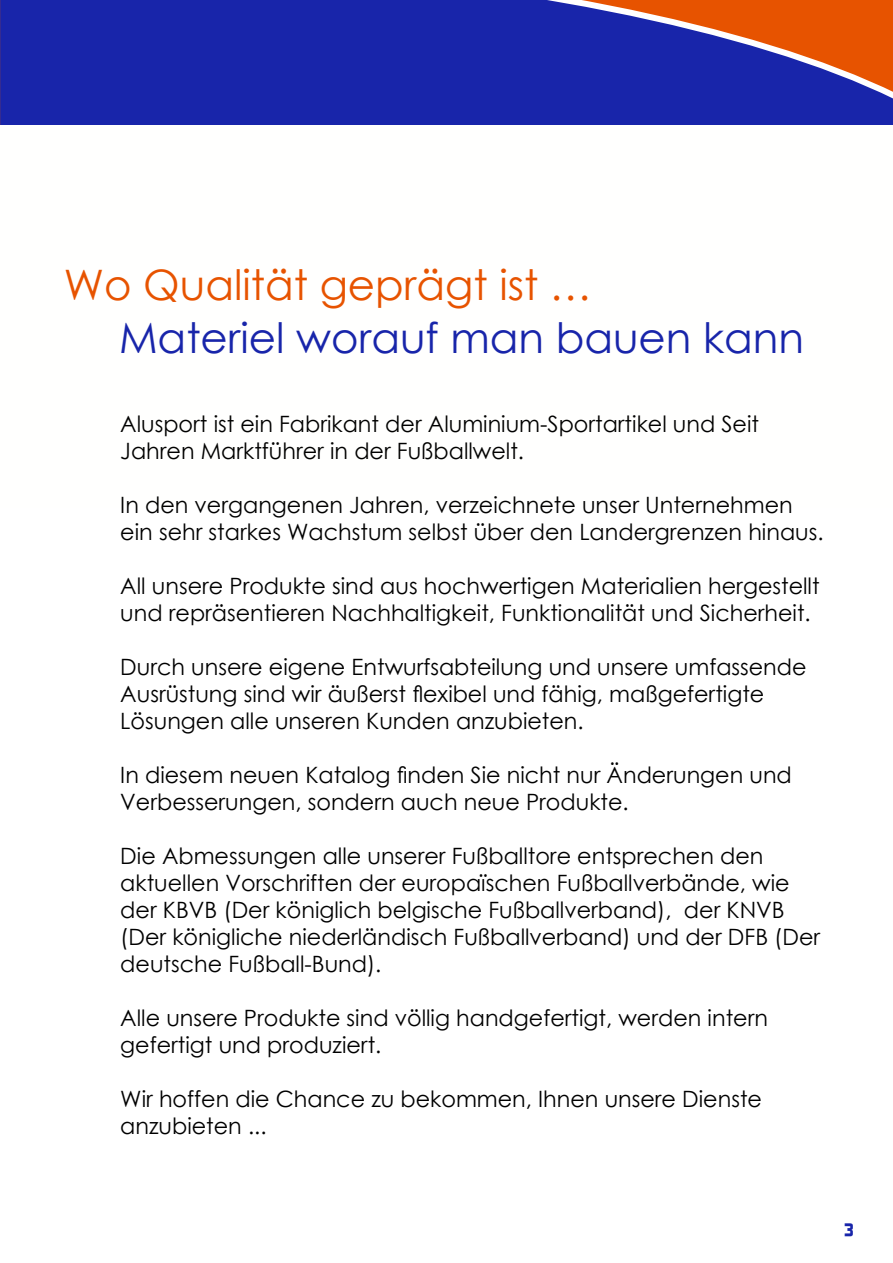
<style>
.page{position:relative;width:893px;height:1263px;background:#fff}
.page>*{position:absolute;margin:0;border:0;box-sizing:border-box;transform-origin:0 0}
.t1{font:42px "Century Gothic";color:#1825aa}
.t2{font:42px "Century Gothic";color:#e75300}
.t3{font:22.5px/27px "Century Gothic";color:#000}
.t4{font:700 18px "Continuum";color:#1825aa}
</style>
<div class="page">
<div style="left:0;top:0;width:893px;height:125px;background:#1825aa"></div>
<svg style="left:196px;top:0;width:697px;height:124px;background:#3a3094"></svg>
<h1 class="t2" style="left:64px;top:255px;width:530px">Wo Qualität geprägt ist …</h1>
<h1 class="t1" style="left:119px;top:308px;width:687px">Materiel worauf man bauen kann</h1>
<p class="t3" style="left:120px;top:410px;width:640px">Alusport ist ein Fabrikant der Aluminium-Sportartikel und Seit<br>Jahren Marktführer in der Fußballwelt.</p>
<p class="t3" style="left:120px;top:491px;width:705px">In den vergangenen Jahren, verzeichnete unser Unternehmen ein sehr starkes Wachstum selbst über den Landergrenzen hinaus.</p>
<p class="t3" style="left:120px;top:572px;width:701px">All unsere Produkte sind aus hochwertigen Materialien hergestellt und repräsentieren Nachhaltigkeit, Funktionalität und Sicherheit.</p>
<p class="t3" style="left:120px;top:653px;width:688px">Durch unsere eigene Entwurfsabteilung und unsere umfassende<br>Ausrüstung sind wir äußerst flexibel und fähig, maßgefertigte<br>Lösungen alle unseren Kunden anzubieten.</p>
<p class="t3" style="left:120px;top:761px;width:673px">In diesem neuen Katalog finden Sie nicht nur Änderungen und<br>Verbesserungen, sondern auch neue Produkte.</p>
<p class="t3" style="left:120px;top:842px;width:701px">Die Abmessungen alle unserer Fußballtore entsprechen den aktuellen Vorschriften der europaïschen Fußballverbände, wie der KBVB (Der königlich belgische Fußballverband), der KNVB (Der königliche niederländisch Fußballverband) und der DFB (Der deutsche Fußball-Bund).</p>
<p class="t3" style="left:120px;top:1004px;width:649px">Alle unsere Produkte sind völlig handgefertigt, werden intern gefertigt und produziert.</p>
<p class="t3" style="left:120px;top:1085px;width:643px">Wir hoffen die Chance zu bekommen, Ihnen unsere Dienste anzubieten ...</p>
<p class="t4" style="left:844px;top:1218px;width:12px">3</p>
</div>
